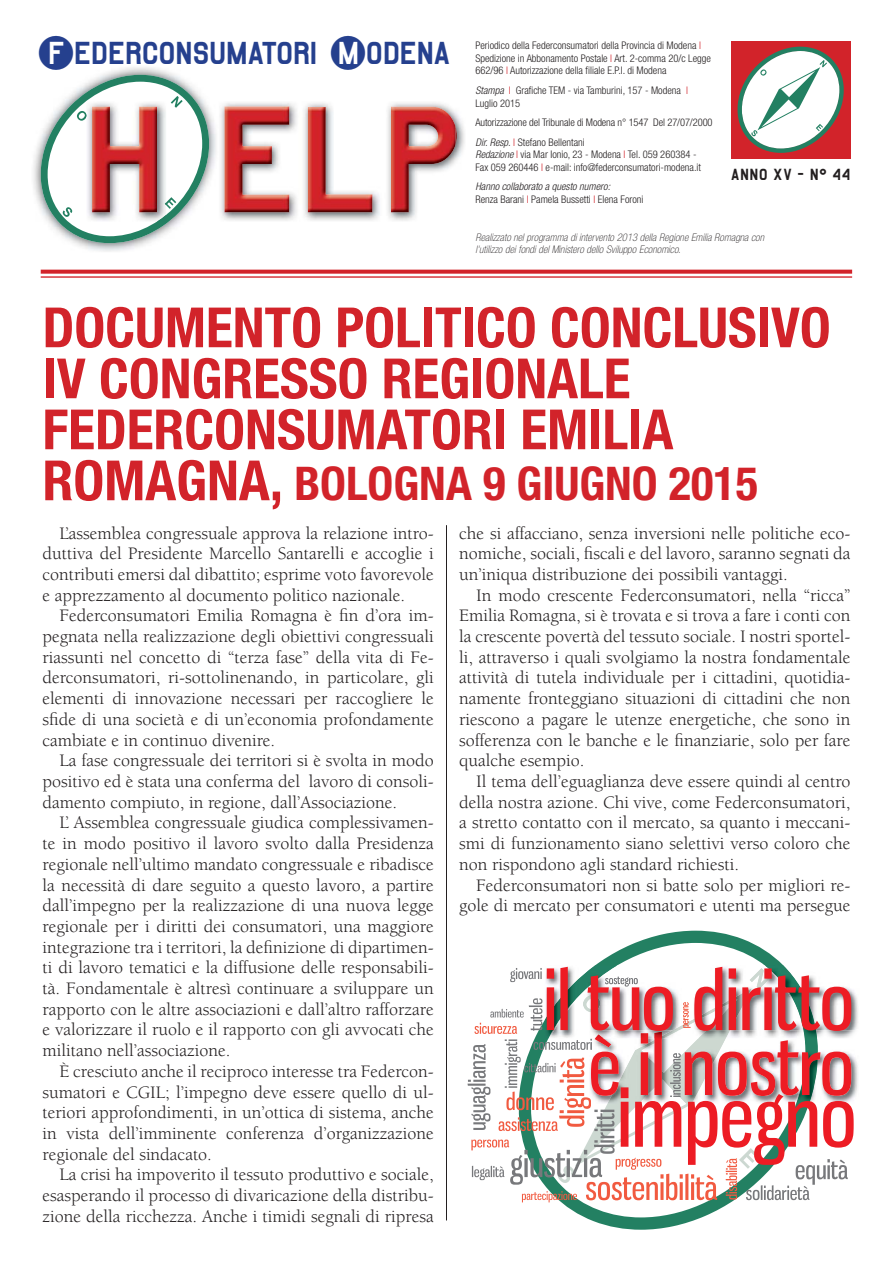
<style>
.page{position:relative;width:893px;height:1263px;background:#fff}
.page>*{position:absolute;margin:0;border:0;box-sizing:border-box;transform-origin:0 0}
.t1{font:700 condensed 55.5px/51px "Helvetica Neue";color:#d2232a}
.t2{font:48.45px "Aviator";letter-spacing:-.01em;color:#25408e}
.t3{font:700 condensed 46.5px "Helvetica Neue";color:#d2232a}
.t4{font:24.6px "Aviator";letter-spacing:.02em;color:#231f20}
.t5{font:18px/20.7px "Berkeley";color:#231f20;text-align:justify}
.t6{font:300 condensed 10.5px/12.6px "Helvetica Neue";color:#231f20}
.t7{font:italic 100 condensed 10.5px/12.6px "Helvetica Neue";letter-spacing:.01em;color:#231f20}
.s1{color:#d2232a}
.s2{font-style:italic}
.s3{font-size:55.5px}
</style>
<div class="page">
<hr style="left:446px;top:525px;width:1px;height:695px;background:#231f20">
<img style="left:33px;top:67px;width:183px;height:185px">
<img style="left:220px;top:103px;width:245px;height:118px">
<svg style="left:455px;top:126px;width:2px;height:19px"></svg>
<img style="left:391px;top:107px;width:64px;height:105px">
<img style="left:308px;top:107px;width:64px;height:105px">
<img style="left:225px;top:107px;width:64px;height:105px">
<svg style="left:41px;top:75px;width:168px;height:168px"></svg>
<img style="left:92px;top:107px;width:65px;height:105px">
<div style="left:731px;top:41px;width:119px;height:118px;background:#d2232a"></div>
<svg style="left:737px;top:47px;width:107px;height:106px"></svg>
<hr style="left:41px;top:276px;width:811px;height:2px;background:#d2232a">
<svg style="left:41px;top:270px;width:811px;height:4px;background:#d5353b"></svg>
<svg style="left:522px;top:931px;width:261px;height:299px"></svg>
<img style="left:854px;top:1057px;width:4px;height:40px">
<img style="left:545px;top:965px;width:240px;height:2px">
<svg style="left:467px;top:967px;width:387px;height:235px"></svg>
<h2 class="t2" style="left:38px;top:19px;width:414px">Federconsumatori Modena</h2>
<p class="t6" style="left:475px;top:40px;width:237px">Periodico della Federconsumatori della Provincia di Modena <span class="s1">l<br></span>Spedizione in Abbonamento Postale <span class="s1">l</span> Art. 2-comma 20/c Legge<br>662/96 <span class="s1">l</span> Autorizzazione della filiale E.P.I. di Modena</p>
<p class="t6" style="left:475px;top:85px;width:214px"><span class="s2">Stampa</span> <span class="s1">l</span> Grafiche TEM - via Tamburini, 157 - Modena <span class="s1">l<br></span>Luglio 2015</p>
<p class="t6" style="left:475px;top:113px;width:239px;line-height:19.5px">Autorizzazione del Tribunale di Modena n° 1547 Del 27/07/2000<br><span class="s2">Dir. Resp.</span> <span class="s1">l</span> Stefano Bellentani</p>
<p class="t6" style="left:475px;top:149px;width:227px"><span class="s2">Redazione</span> <span class="s1">l</span> via Mar Ionio, 23 - Modena <span class="s1">l</span> Tel. 059 260384 -<br>Fax 059 260446 <span class="s1">l</span> e-mail: info@federconsumatori-modena.it</p>
<p class="t6" style="left:475px;top:181px;width:170px"><span class="s2">Hanno collaborato a questo numero:<br></span>Renza Barani <span class="s1">l</span> Pamela Bussetti <span class="s1">l</span> Elena Foroni</p>
<h3 class="t4" style="left:731px;top:157px;width:121px">anno xv - n° 44</h3>
<p class="t7" style="left:475px;top:231px;width:290px">Realizzato nel programma di intervento 2013 della Regione Emilia Romagna con l'utilizzo dei fondi del Ministero dello Sviluppo Economico.</p>
<h1 class="t1" style="left:43px;top:307px;width:790px">DOCUMENTO POLITICO CONCLUSIVO<br>IV CONGRESSO REGIONALE<br>FEDERCONSUMATORI EMILIA</h1>
<h3 class="t3" style="left:43px;top:467px;width:717px"><span class="s3">ROMAGNA,</span> BOLOGNA 9 GIUGNO 2015</h3>
<p class="t5" style="left:43px;top:524px;width:393px;text-indent:17px">L’assemblea congressuale approva la relazione intro&shy;duttiva del Presidente Marcello Santarelli e accoglie i contributi emersi dal dibattito; esprime voto favorevole e apprezzamento al documento politico nazionale.</p>
<p class="t5" style="left:43px;top:607px;width:393px;text-indent:17px">Federconsumatori Emilia Romagna è fin d’ora im&shy;pegnata nella realizzazione degli obiettivi congressuali riassunti nel concetto di “terza fase” della vita di Fe&shy;derconsumatori, ri-sottolinenando, in particolare, gli elementi di innovazione necessari per raccogliere le sfide di una società e di un’economia profondamente cambiate e in continuo divenire.</p>
<p class="t5" style="left:43px;top:752px;width:393px;text-indent:17px">La fase congressuale dei territori si è svolta in modo positivo ed è stata una conferma del lavoro di consoli&shy;damento compiuto, in regione, dall’Associazione.</p>
<p class="t5" style="left:43px;top:814px;width:393px;text-indent:17px">L’ Assemblea congressuale giudica complessivamen&shy;te in modo positivo il lavoro svolto dalla Presidenza regionale nell’ultimo mandato congressuale e ribadisce la necessità di dare seguito a questo lavoro, a partire dall’impegno per la realizzazione di una nuova legge regionale per i diritti dei consumatori, una maggiore integrazione tra i territori, la definizione di dipartimen&shy;ti di lavoro tematici e la diffusione delle responsabili&shy;tà. Fondamentale è altresì continuare a sviluppare un rapporto con le altre associazioni e dall’altro rafforzare e valorizzare il ruolo e il rapporto con gli avvocati che militano nell’associazione.</p>
<p class="t5" style="left:43px;top:1062px;width:393px;text-indent:17px">È cresciuto anche il reciproco interesse tra Federcon&shy;sumatori e CGIL; l’impegno deve essere quello di ul&shy;teriori approfondimenti, in un’ottica di sistema, anche in vista dell’imminente conferenza d’organizzazione regionale del sindacato.</p>
<p class="t5" style="left:43px;top:1166px;width:393px;text-indent:17px">La crisi ha impoverito il tessuto produttivo e sociale, esasperando il processo di divaricazione della distribu&shy;zione della ricchezza. Anche i timidi segnali di ripresa</p>
<p class="t5" style="left:459px;top:524px;width:393px">che si affacciano, senza inversioni nelle politiche eco&shy;nomiche, sociali, fiscali e del lavoro, saranno segnati da un’iniqua distribuzione dei possibili vantaggi.</p>
<p class="t5" style="left:459px;top:586px;width:393px;text-indent:17px">In modo crescente Federconsumatori, nella “ricca” Emilia Romagna, si è trovata e si trova a fare i conti con la crescente povertà del tessuto sociale. I nostri sportel&shy;li, attraverso i quali svolgiamo la nostra fondamentale attività di tutela individuale per i cittadini, quotidia&shy;namente fronteggiano situazioni di cittadini che non riescono a pagare le utenze energetiche, che sono in sofferenza con le banche e le finanziarie, solo per fare qualche esempio.</p>
<p class="t5" style="left:459px;top:773px;width:393px;text-indent:17px">Il tema dell’eguaglianza deve essere quindi al centro della nostra azione. Chi vive, come Federconsumatori, a stretto contatto con il mercato, sa quanto i meccani&shy;smi di funzionamento siano selettivi verso coloro che non rispondono agli standard richiesti.</p>
<p class="t5" style="left:459px;top:876px;width:393px;text-align:right">Federconsumatori non si batte solo per migliori re&shy;gole di mercato per consumatori e utenti ma persegue</p>
</div>
